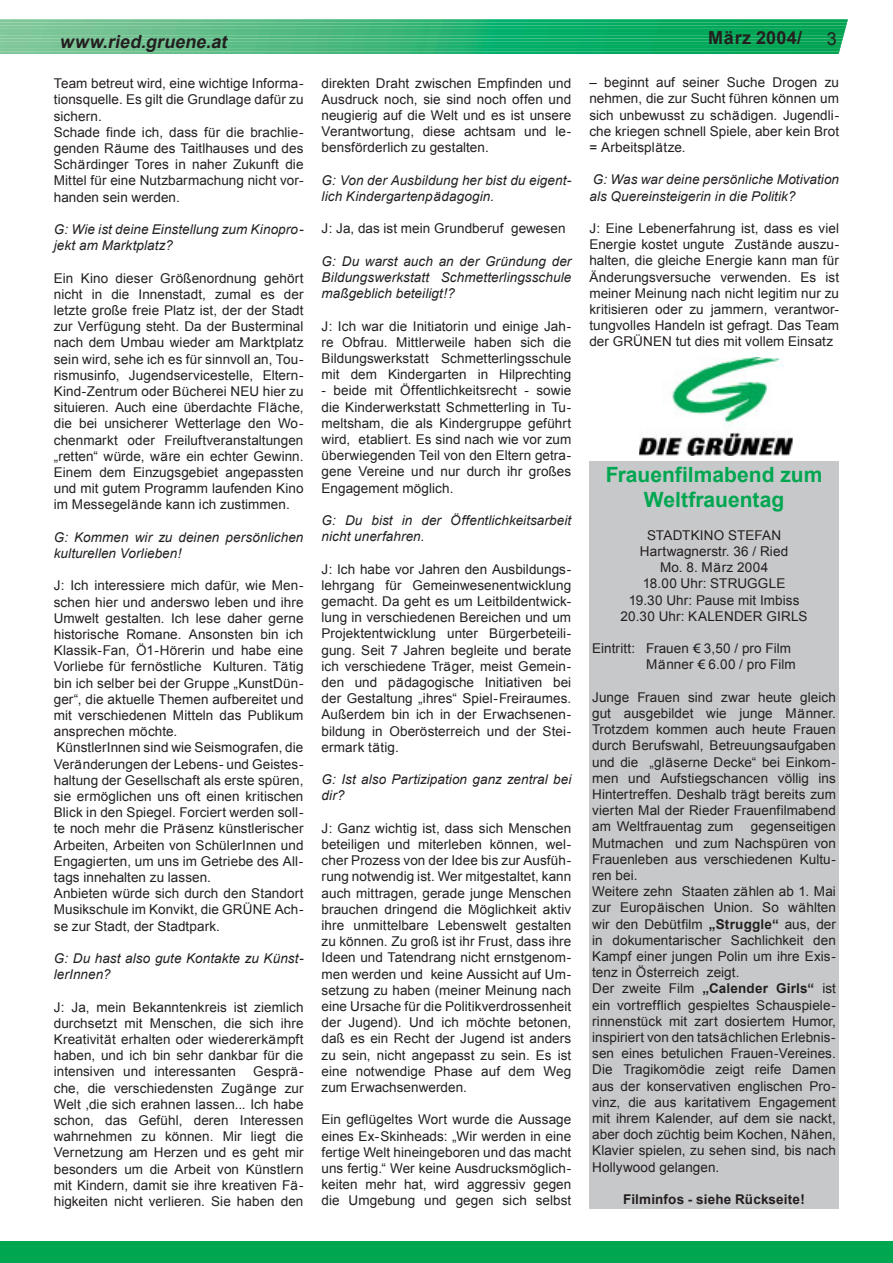
<style>
.page{position:relative;width:893px;height:1263px;background:#fff}
.page>*{position:absolute;margin:0;border:0;box-sizing:border-box;transform-origin:0 0}
.t1{font:700 21px/25.2px "Arial";color:#00a650;text-align:center}
.t2{font:italic 700 18px "Arial";color:#231f1f}
.t3{font:700 18px "Arial";letter-spacing:.01em;color:#231f1f}
.t4{font:18px "Arial";color:#231f1f}
.t5{font:13.5px/16.2px "Arial";letter-spacing:.005em;color:#231f1f;text-align:justify}
.t6{font:italic 13.5px/16.2px "Arial";letter-spacing:.005em;color:#231f1f}
.t7{font:700 13.5px "Arial";letter-spacing:.01em;color:#231f1f}
.s1{font-family:"Linotype Euro Font Ato F"}
.s2{font-weight:700}
</style>
<div class="page">
<svg style="left:0;top:19px;width:847px;height:35px;background:#3cb77b"></svg>
<div style="left:0;top:1242px;width:892px;height:21px;background:#00a650"></div>
<div style="left:589px;top:461px;width:250px;height:748px;background:#c7c8ca"></div>
<img style="left:639px;top:357px;width:153px;height:98px">
<h2 class="t2" style="left:60px;top:31px;width:172px">www.ried.gruene.at</h2>
<h2 class="t3" style="left:708px;top:28px;width:95px">M‰rz 2004/</h2>
<h2 class="t4" style="left:826px;top:28px;width:12px">3</h2>
<p class="t5" style="left:589px;top:75px;width:251px">ñ beginnt auf seiner Suche Drogen zu nehmen, die zur Sucht f¸hren kˆnnen um sich unbewusst zu sch‰digen. Jugendli&shy;che kriegen schnell Spiele, aber kein Brot = Arbeitspl‰tze.</p>
<p class="t6" style="left:589px;top:172px;width:251px">G: Was war deine persˆnliche Motivation als Quereinsteigerin in die Politik?</p>
<p class="t5" style="left:589px;top:220px;width:251px">J: Eine Lebenerfahrung ist, dass es viel Energie kostet ungute Zust‰nde auszu&shy;halten, die gleiche Energie kann man f¸r ƒnderungsversuche verwenden. Es ist meiner Meinung nach nicht legitim nur zu kritisieren oder zu jammern, verantwor&shy;tungvolles Handeln ist gefragt. Das Team der GR‹NEN tut dies mit vollem Einsatz</p>
<p class="t5" style="left:321px;top:75px;width:251px">direkten Draht zwischen Empfinden und Ausdruck noch, sie sind noch offen und neugierig auf die Welt und es ist unsere Verantwortung, diese achtsam und le&shy;bensfˆrderlich zu gestalten.</p>
<p class="t6" style="left:321px;top:172px;width:251px">G: Von der Ausbildung her bist du eigent&shy;lich Kindergartenp‰dagogin.</p>
<p class="t5" style="left:321px;top:221px;width:245px">J: Ja, das ist mein Grundberuf gewesen</p>
<p class="t6" style="left:321px;top:253px;width:251px;text-align:justify">G: Du warst auch an der Gr¸ndung der Bildungswerkstatt Schmetterlingsschule maflgeblich beteiligt!?</p>
<p class="t5" style="left:321px;top:318px;width:251px">J: Ich war die Initiatorin und einige Jah&shy;re Obfrau. Mittlerweile haben sich die Bildungswerkstatt Schmetterlingsschule mit dem Kindergarten in Hilprechting</p>
<p class="t5" style="left:321px;top:383px;width:251px">- beide mit ÷ffentlichkeitsrecht - sowie die Kinderwerkstatt Schmetterling in Tu&shy;meltsham, die als Kindergruppe gef¸hrt wird, etabliert. Es sind nach wie vor zum ¸berwiegenden Teil von den Eltern getra&shy;gene Vereine und nur durch ihr grofles Engagement mˆglich.</p>
<p class="t6" style="left:321px;top:512px;width:251px">G: Du bist in der ÷ffentlichkeitsarbeit nicht unerfahren.</p>
<p class="t5" style="left:321px;top:561px;width:251px">J: Ich habe vor Jahren den Ausbildungs&shy;lehrgang f¸r Gemeinwesenentwicklung gemacht. Da geht es um Leitbildentwick&shy;lung in verschiedenen Bereichen und um Projektentwicklung unter B¸rgerbeteili&shy;gung. Seit 7 Jahren begleite und berate ich verschiedene Tr‰ger, meist Gemein&shy;den und p‰dagogische Initiativen bei der Gestaltung Ñihresì Spiel-Freiraumes.<br>Auflerdem bin ich in der Erwachsenen&shy;bildung in Oberˆsterreich und der Stei&shy;ermark t‰tig.</p>
<p class="t6" style="left:321px;top:771px;width:251px">G: Ist also Partizipation ganz zentral bei dir?</p>
<p class="t5" style="left:321px;top:820px;width:251px">J: Ganz wichtig ist, dass sich Menschen beteiligen und miterleben kˆnnen, wel&shy;cher Prozess von der Idee bis zur Ausf¸h&shy;rung notwendig ist. Wer mitgestaltet, kann auch mittragen, gerade junge Menschen brauchen dringend die Mˆglichkeit aktiv ihre unmittelbare Lebenswelt gestalten zu kˆnnen. Zu grofl ist ihr Frust, dass ihre Ideen und Tatendrang nicht ernstgenom&shy;men werden und keine Aussicht auf Um&shy;setzung zu haben (meiner Meinung nach eine Ursache f¸r die Politikverdrossenheit der Jugend). Und ich mˆchte betonen, dafl es ein Recht der Jugend ist anders zu sein, nicht angepasst zu sein. Es ist eine notwendige Phase auf dem Weg zum Erwachsenwerden.</p>
<p class="t5" style="left:321px;top:1112px;width:251px">Ein gefl¸geltes Wort wurde die Aussage eines Ex-Skinheads: ÑWir werden in eine fertige Welt hineingeboren und das macht uns fertig.ì Wer keine Ausdrucksmˆglich&shy;keiten mehr hat, wird aggressiv gegen die Umgebung und gegen sich selbst</p>
<p class="t5" style="left:54px;top:75px;width:251px;text-align:left">Team betreut wird, eine wichtige Informa&shy;tionsquelle. Es gilt die Grundlage daf¸r zu sichern.<br>Schade finde ich, dass f¸r die brachlie&shy;genden R‰ume des Taitlhauses und des Sch‰rdinger Tores in naher Zukunft die Mittel f¸r eine Nutzbarmachung nicht vor&shy;handen sein werden.</p>
<p class="t6" style="left:54px;top:221px;width:251px">G: Wie ist deine Einstellung zum Kinopro&shy;jekt am Marktplatz?</p>
<p class="t5" style="left:54px;top:270px;width:251px">Ein Kino dieser Grˆflenordnung gehˆrt nicht in die Innenstadt, zumal es der letzte grofle freie Platz ist, der der Stadt zur Verf¸gung steht. Da der Busterminal nach dem Umbau wieder am Marktplatz sein wird, sehe ich es f¸r sinnvoll an, Tou&shy;rismusinfo, Jugendservicestelle, Eltern-Kind-Zentrum oder B¸cherei NEU hier zu situieren. Auch eine ¸berdachte Fl‰che, die bei unsicherer Wetterlage den Wo&shy;chenmarkt oder Freiluftveranstaltungen Ñrettenì w¸rde, w‰re ein echter Gewinn.<br>Einem dem Einzugsgebiet angepassten und mit gutem Programm laufenden Kino im Messegel‰nde kann ich zustimmen.</p>
<p class="t6" style="left:54px;top:529px;width:251px">G: Kommen wir zu deinen persˆnlichen kulturellen Vorlieben!</p>
<p class="t5" style="left:54px;top:578px;width:251px;text-align:left">J: Ich interessiere mich daf¸r, wie Men&shy;schen hier und anderswo leben und ihre Umwelt gestalten. Ich lese daher gerne historische Romane. Ansonsten bin ich Klassik-Fan, ÷1-Hˆrerin und habe eine Vorliebe f¸r fernˆstliche Kulturen. T‰tig bin ich selber bei der Gruppe ÑKunstD¸n&shy;gerì, die aktuelle Themen aufbereitet und mit verschiedenen Mitteln das Publikum ansprechen mˆchte.<br>K¸nstlerInnen sind wie Seismografen, die Ver‰nderungen der Lebens- und Geistes&shy;haltung der Gesellschaft als erste sp¸ren, sie ermˆglichen uns oft einen kritischen Blick in den Spiegel. Forciert werden soll&shy;te noch mehr die Pr‰senz k¸nstlerischer Arbeiten, Arbeiten von Sch¸lerInnen und Engagierten, um uns im Getriebe des All&shy;tags innehalten zu lassen.<br>Anbieten w¸rde sich durch den Standort Musikschule im Konvikt, die GR‹NE Ach&shy;se zur Stadt, der Stadtpark.</p>
<p class="t6" style="left:54px;top:950px;width:251px">G: Du hast also gute Kontakte zu K¸nst&shy;lerInnen?</p>
<p class="t5" style="left:54px;top:999px;width:251px">J: Ja, mein Bekanntenkreis ist ziemlich durchsetzt mit Menschen, die sich ihre Kreativit‰t erhalten oder wiedererk‰mpft haben, und ich bin sehr dankbar f¸r die intensiven und interessanten</p>
<h1 class="t1" style="left:605px;top:462px;width:218px">Frauenfilmabend zum<br>Weltfrauentag</h1>
<p class="t5" style="left:620px;top:527px;width:188px;text-align:center">STADTKINO STEFAN<br>Hartwagnerstr. 36 / Ried<br>Mo. 8. M‰rz 2004<br>18.00 Uhr: STRUGGLE<br>19.30 Uhr: Pause mit Imbiss<br>20.30 Uhr: KALENDER GIRLS</p>
<p class="t5" style="left:646px;top:640px;width:151px;text-indent:-54px">Eintritt: Frauen <span class="s1">3</span> 3,50 / pro Film<br>M‰nner <span class="s1">3</span> 6.00 / pro Film</p>
<p class="t5" style="left:592px;top:689px;width:245px">Junge Frauen sind zwar heute gleich gut ausgebildet wie junge M‰nner.<br>Trotzdem kommen auch heute Frauen durch Berufswahl, Betreuungsaufgaben und die Ñgl‰serne Deckeì bei Einkom&shy;men und Aufstiegschancen vˆllig ins Hintertreffen. Deshalb tr‰gt bereits zum vierten Mal der Rieder Frauenfilmabend am Weltfrauentag zum</p>
<p class="t5" style="left:592px;top:819px;width:245px;text-align:left;text-indent:159px">gegenseitigen Mutmachen und zum Nachsp¸ren von Frauenleben aus verschiedenen Kultu&shy;ren bei.<br>Weitere zehn Staaten z‰hlen ab 1. Mai zur Europ‰ischen Union. So w‰hlten wir den Deb¸tfilm <span class="s2">ÑStruggleì</span> aus, der in dokumentarischer Sachlichkeit den Kampf einer jungen Polin um ihre Exis&shy;tenz in ÷sterreich zeigt.<br>Der zweite Film <span class="s2">ÑCalender Girlsì</span> ist ein vortrefflich gespieltes Schauspiele&shy;rinnenst¸ck mit zart dosiertem Humor, inspiriert von den tats‰chlichen Erlebnis&shy;sen eines betulichen Frauen-Vereines.<br>Die Tragikomˆdie zeigt reife Damen aus der konservativen englischen Pro&shy;vinz, die aus karitativem Engagement mit ihrem Kalender, auf dem sie nackt, aber doch z¸chtig beim Kochen, N‰hen, Klavier spielen, zu sehen sind, bis nach Hollywood gelangen.</p>
<p class="t7" style="left:623px;top:1192px;width:183px">Filminfos - siehe R¸ckseite!</p>
<p class="t5" style="left:54px;top:1064px;width:251px;text-indent:199px">Gespr‰- che, die verschiedensten Zug‰nge zur Welt ,die sich erahnen lassen... Ich habe schon, das Gef¸hl, deren Interessen wahrnehmen zu kˆnnen. Mir liegt die Vernetzung am Herzen und es geht mir besonders um die Arbeit von K¸nstlern mit Kindern, damit sie ihre kreativen F‰- higkeiten nicht verlieren. Sie haben den</p>
</div>
